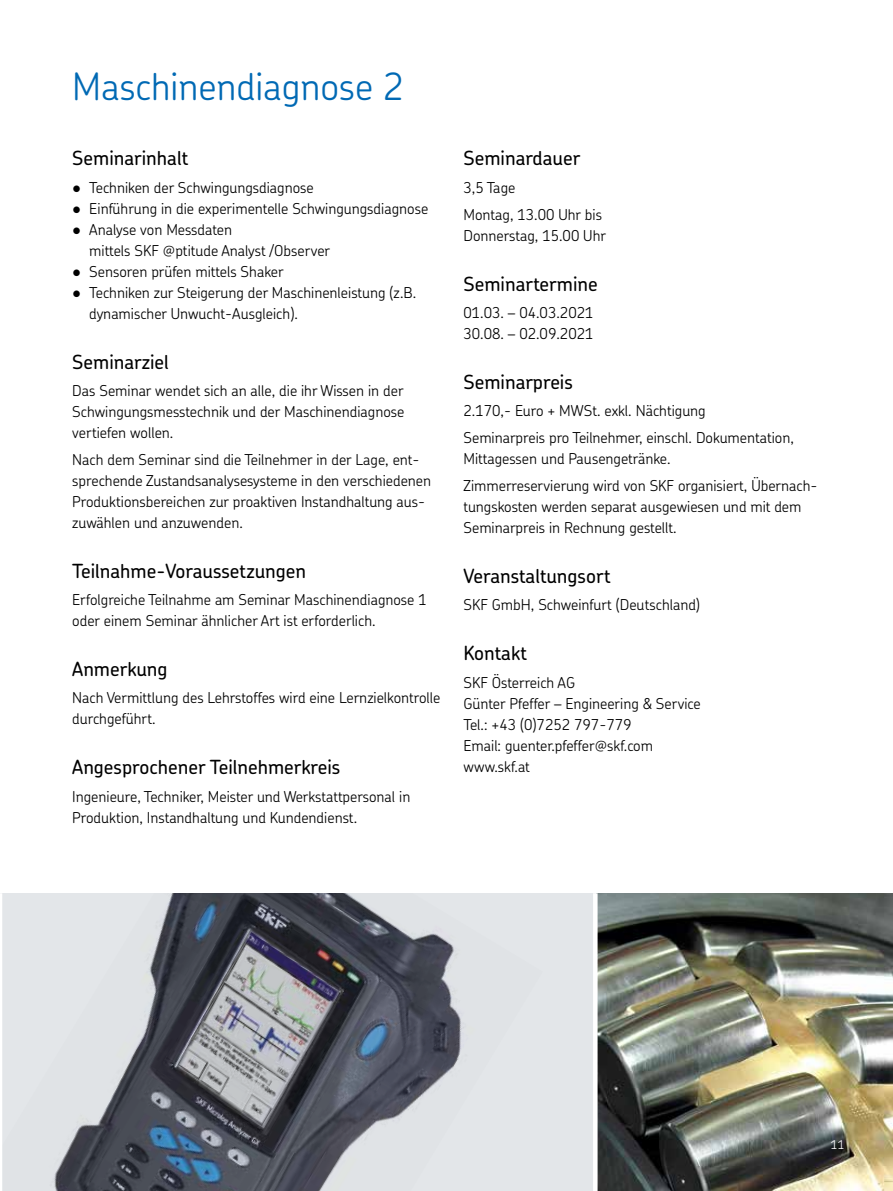
<style>
.page{position:relative;width:893px;height:1191px;background:#fff}
.page>*{position:absolute;margin:0;border:0;box-sizing:border-box;transform-origin:0 0}
.t1{font:300 37.5px "SKF Chevin OT";color:#0069b4}
.t2{font:500 19.5px "SKF Chevin OT";color:#000}
.t3{font:300 15px/21px "SKF Chevin OT";color:#000}
.t4{font:300 12px "SKF Chevin OT";color:#fff}
.s1{font-family:"Verdana";font-weight:400}
</style>
<div class="page">
<img style="left:598px;top:893px;width:295px;height:298px">
<div style="left:0;top:893px;width:595px;height:298px;background:#e3e6e9"></div>
<img style="left:50px;top:893px;width:414px;height:298px">
<div style="left:593px;top:893px;width:5px;height:298px;background:#fff"></div>
<hr style="left:0;top:893px;width:2px;height:298px;background:#fff">
<h1 class="t1" style="left:72px;top:53px;width:333px">Maschinendiagnose 2</h1>
<h2 class="t2" style="left:72px;top:140px;width:118px">Seminarinhalt</h2>
<p class="t3" style="left:72px;top:175px;width:243px"><span class="s1">●</span> Techniken der Schwingungsdiagnose</p>
<p class="t3" style="left:72px;top:196px;width:357px"><span class="s1">●</span> Einführung in die experimentelle Schwingungsdiagnose</p>
<p class="t3" style="left:89px;top:217px;width:242px;text-indent:-17px"><span class="s1">●</span> Analyse von Messdaten<br>mittels SKF @ptitude Analyst /Observer</p>
<p class="t3" style="left:72px;top:259px;width:213px"><span class="s1">●</span> Sensoren prüfen mittels Shaker</p>
<p class="t3" style="left:89px;top:280px;width:329px;text-indent:-17px"><span class="s1">●</span> Techniken zur Steigerung der Maschinenleistung (z.B. dynamischer Unwucht-Ausgleich).</p>
<h2 class="t2" style="left:72px;top:344px;width:98px">Seminarziel</h2>
<p class="t3" style="left:72px;top:378px;width:334px;text-align:justify">Das Seminar wendet sich an alle, die ihr Wissen in der Schwingungsmesstechnik und der Maschinendiagnose vertiefen wollen.</p>
<p class="t3" style="left:72px;top:447px;width:360px">Nach dem Seminar sind die Teilnehmer in der Lage, ent&shy;sprechende Zustandsanalysesysteme in den verschiedenen Produktionsbereichen zur proaktiven Instandhaltung aus&shy;zuwählen und anzuwenden.</p>
<h2 class="t2" style="left:72px;top:553px;width:235px">Teilnahme-Voraussetzungen</h2>
<p class="t3" style="left:72px;top:587px;width:356px">Erfolgreiche Teilnahme am Seminar Maschinendiagnose 1 oder einem Seminar ähnlicher Art ist erforderlich.</p>
<h2 class="t2" style="left:72px;top:651px;width:97px">Anmerkung</h2>
<p class="t3" style="left:72px;top:685px;width:370px">Nach Vermittlung des Lehrstoffes wird eine Lernzielkontrolle durchgeführt.</p>
<h2 class="t2" style="left:72px;top:749px;width:270px">Angesprochener Teilnehmerkreis</h2>
<p class="t3" style="left:72px;top:783px;width:340px">Ingenieure, Techniker, Meister und Werkstattpersonal in<br>Produktion, Instandhaltung und Kundendienst.</p>
<h2 class="t2" style="left:463px;top:140px;width:118px">Seminardauer</h2>
<p class="t3" style="left:463px;top:172px;width:140px;line-height:27px">3,5 Tage<br>Montag, 13.00 Uhr bis</p>
<p class="t3" style="left:463px;top:223px;width:144px">Donnerstag, 15.00 Uhr</p>
<h2 class="t2" style="left:463px;top:266px;width:136px">Seminartermine</h2>
<p class="t3" style="left:463px;top:300px;width:132px">01.03. – 04.03.2021<br>30.08. – 02.09.2021</p>
<h2 class="t2" style="left:463px;top:364px;width:111px">Seminarpreis</h2>
<p class="t3" style="left:463px;top:395px;width:332px;line-height:27px">2.170,- Euro + MWSt. exkl. Nächtigung<br>Seminarpreis pro Teilnehmer, einschl. Dokumentation,</p>
<p class="t3" style="left:463px;top:443px;width:356px;line-height:27px">Mittagessen und Pausengetränke.<br>Zimmerreservierung wird von SKF organisiert, Übernach-</p>
<p class="t3" style="left:463px;top:494px;width:339px">tungskosten werden separat ausgewiesen und mit dem<br>Seminarpreis in Rechnung gestellt.</p>
<h2 class="t2" style="left:463px;top:558px;width:149px">Veranstaltungsort</h2>
<p class="t3" style="left:463px;top:592px;width:238px">SKF GmbH, Schweinfurt (Deutschland)</p>
<h2 class="t2" style="left:463px;top:635px;width:65px">Kontakt</h2>
<p class="t3" style="left:463px;top:669px;width:239px">SKF Österreich AG<br>Günter Pfeffer – Engineering &amp; Service<br>Tel.: +43 (0)7252 797-779<br>Email: guenter.pfeffer@skf.com www.skf.at</p>
<p class="t4" style="left:831px;top:1133px;width:15px">11</p>
</div>
